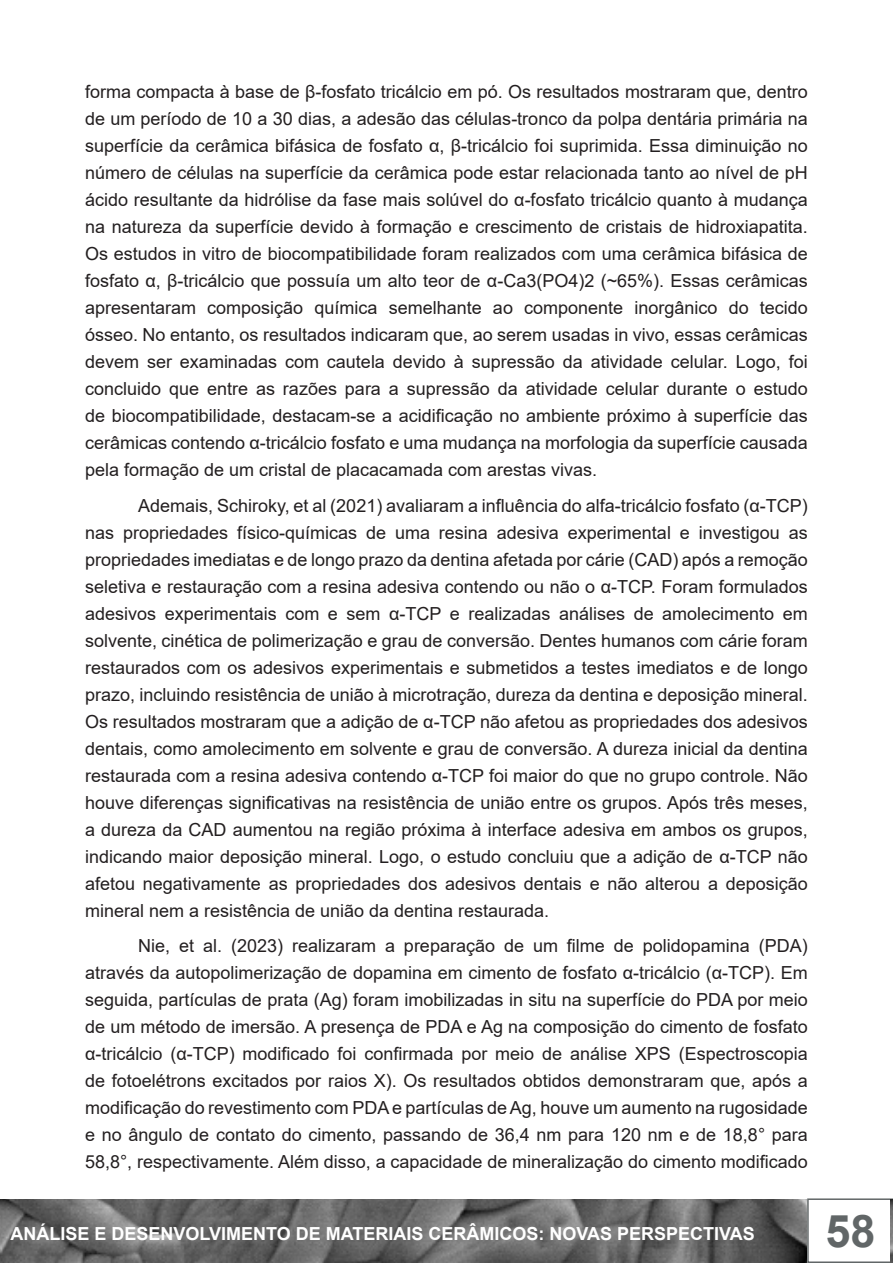
<style>
.page{position:relative;width:893px;height:1263px;background:#fff}
.page>*{position:absolute;margin:0;border:0;box-sizing:border-box;transform-origin:0 0}
.t1{font:700 45px "Arial";color:#616667}
.t2{font:18px/27px "Arial";color:#231f20;text-align:justify}
.t3{font:700 18px "Arial";color:#fff}
</style>
<div class="page">
<img style="left:0;top:1199px;width:807px;height:64px">
<div style="left:807px;top:1198px;width:86px;height:65px;border:2px solid #616667"></div>
<img style="left:891px;top:1199px;width:2px;height:64px">
<p class="t2" style="left:85px;top:78px;width:724px">forma compacta à base de β-fosfato tricálcio em pó. Os resultados mostraram que, dentro de um período de 10 a 30 dias, a adesão das células-tronco da polpa dentária primária na superfície da cerâmica bifásica de fosfato α, β-tricálcio foi suprimida. Essa diminuição no número de células na superfície da cerâmica pode estar relacionada tanto ao nível de pH ácido resultante da hidrólise da fase mais solúvel do α-fosfato tricálcio quanto à mudança na natureza da superfície devido à formação e crescimento de cristais de hidroxiapatita.<br>Os estudos in vitro de biocompatibilidade foram realizados com uma cerâmica bifásica de fosfato α, β-tricálcio que possuía um alto teor de α-Ca3(PO4)2 (~65%). Essas cerâmicas apresentaram composição química semelhante ao componente inorgânico do tecido ósseo. No entanto, os resultados indicaram que, ao serem usadas in vivo, essas cerâmicas devem ser examinadas com cautela devido à supressão da atividade celular. Logo, foi concluido que entre as razões para a supressão da atividade celular durante o estudo de biocompatibilidade, destacam-se a acidificação no ambiente próximo à superfície das cerâmicas contendo α-tricálcio fosfato e uma mudança na morfologia da superfície causada pela formação de um cristal de placacamada com arestas vivas.</p>
<p class="t2" style="left:85px;top:492px;width:724px;text-indent:53px">Ademais, Schiroky, et al (2021) avaliaram a influência do alfa-tricálcio fosfato (α-TCP) nas propriedades físico-químicas de uma resina adesiva experimental e investigou as propriedades imediatas e de longo prazo da dentina afetada por cárie (CAD) após a remoção seletiva e restauração com a resina adesiva contendo ou não o α-TCP. Foram formulados adesivos experimentais com e sem α-TCP e realizadas análises de amolecimento em solvente, cinética de polimerização e grau de conversão. Dentes humanos com cárie foram restaurados com os adesivos experimentais e submetidos a testes imediatos e de longo prazo, incluindo resistência de união à microtração, dureza da dentina e deposição mineral.<br>Os resultados mostraram que a adição de α-TCP não afetou as propriedades dos adesivos dentais, como amolecimento em solvente e grau de conversão. A dureza inicial da dentina restaurada com a resina adesiva contendo α-TCP foi maior do que no grupo controle. Não houve diferenças significativas na resistência de união entre os grupos. Após três meses, a dureza da CAD aumentou na região próxima à interface adesiva em ambos os grupos, indicando maior deposição mineral. Logo, o estudo concluiu que a adição de α-TCP não afetou negativamente as propriedades dos adesivos dentais e não alterou a deposição mineral nem a resistência de união da dentina restaurada.</p>
<p class="t2" style="left:85px;top:932px;width:724px;text-indent:53px">Nie, et al. (2023) realizaram a preparação de um filme de polidopamina (PDA) através da autopolimerização de dopamina em cimento de fosfato α-tricálcio (α-TCP). Em seguida, partículas de prata (Ag) foram imobilizadas in situ na superfície do PDA por meio de um método de imersão. A presença de PDA e Ag na composição do cimento de fosfato α-tricálcio (α-TCP) modificado foi confirmada por meio de análise XPS (Espectroscopia de fotoelétrons excitados por raios X). Os resultados obtidos demonstraram que, após a modificação do revestimento com PDA e partículas de Ag, houve um aumento na rugosidade e no ângulo de contato do cimento, passando de 36,4 nm para 120 nm e de 18,8° para 58,8°, respectivamente. Além disso, a capacidade de mineralização do cimento modificado</p>
<p class="t3" style="left:10px;top:1221px;width:746px">ANÁLISE E DESENVOLVIMENTO DE MATERIAIS CERÂMICOS: NOVAS PERSPECTIVAS</p>
<h1 class="t1" style="left:825px;top:1199px;width:52px">58</h1>
</div>
